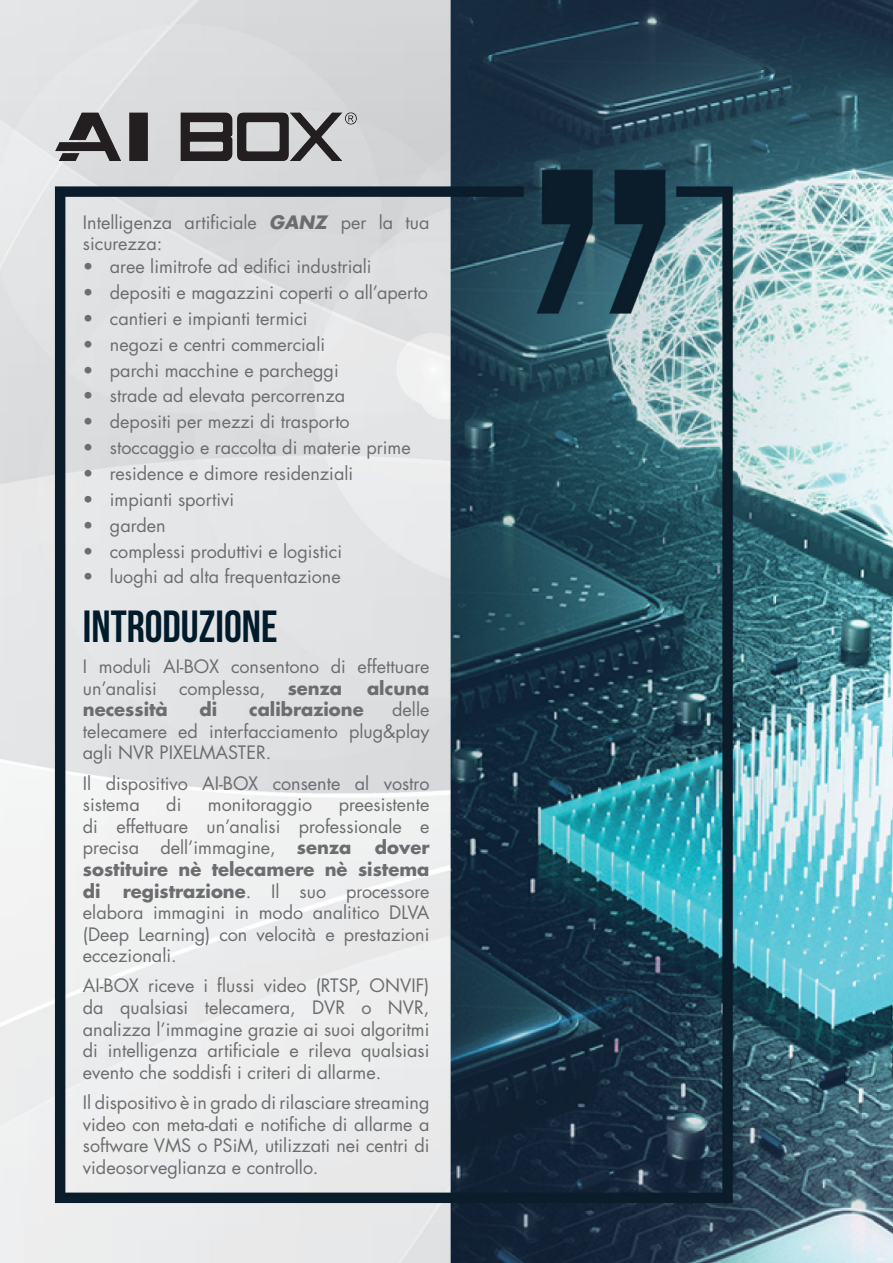
<style>
.page{position:relative;width:893px;height:1263px;background:#fff}
.page>*{position:absolute;margin:0;border:0;box-sizing:border-box;transform-origin:0 0}
.t1{font:45px "Bebas Neue";color:#001b2b}
.t2{font:18px/21.6px "Futura LT Pro";color:#6c6d70;text-align:justify}
.t3{font:700 18px "Futura LT Pro";color:#6c6d70}
.s1{font-weight:700;font-style:italic}
.s2{font-weight:700}
</style>
<div class="page">
<img style="left:0;top:0;width:893px;height:1263px">
<img style="left:55px;top:111px;width:304px;height:49px">
<p class="t2" style="left:83px;top:211px;width:348px">Intelligenza artificiale <span class="s1">GANZ</span> per la tua sicurezza:</p>
<p class="t2" style="left:83px;top:256px;width:290px">• aree limitrofe ad edifici industriali</p>
<p class="t2" style="left:83px;top:281px;width:347px">• depositi e magazzini coperti o all’aperto</p>
<p class="t2" style="left:83px;top:307px;width:226px">• cantieri e impianti termici</p>
<p class="t2" style="left:83px;top:333px;width:244px">• negozi e centri commerciali</p>
<p class="t2" style="left:83px;top:359px;width:257px">• parchi macchine e parcheggi</p>
<p class="t2" style="left:83px;top:385px;width:264px">• strade ad elevata percorrenza</p>
<p class="t2" style="left:83px;top:411px;width:268px">• depositi per mezzi di trasporto</p>
<p class="t2" style="left:83px;top:436px;width:329px">• stoccaggio e raccolta di materie prime</p>
<p class="t2" style="left:83px;top:462px;width:272px">• residence e dimore residenziali</p>
<p class="t2" style="left:83px;top:488px;width:153px">• impianti sportivi</p>
<p class="t2" style="left:83px;top:514px;width:84px">• garden</p>
<p class="t2" style="left:83px;top:540px;width:261px">• complessi produttivi e logistici</p>
<p class="t2" style="left:83px;top:566px;width:259px">• luoghi ad alta frequentazione</p>
<h1 class="t1" style="left:83px;top:601px;width:196px">INTRODUZIONE</h1>
<p class="t2" style="left:83px;top:655px;width:348px">I moduli AI-BOX consentono di effettuare un’analisi complessa, <span class="s2">senza</span></p>
<p class="t3" style="left:367px;top:674px;width:64px">alcuna</p>
<p class="t3" style="left:83px;top:696px;width:86px">necessità</p>
<p class="t3" style="left:200px;top:696px;width:19px">di</p>
<p class="t3" style="left:249px;top:696px;width:116px">calibrazione</p>
<p class="t2" style="left:83px;top:699px;width:348px;text-indent:309px">delle telecamere ed interfacciamento plug&amp;play agli NVR PIXELMASTER.</p>
<p class="t2" style="left:83px;top:772px;width:348px">Il dispositivo AI-BOX consente al vostro sistema</p>
<p class="t2" style="left:166px;top:793px;width:17px">di</p>
<p class="t2" style="left:208px;top:793px;width:106px">monitoraggio</p>
<p class="t2" style="left:83px;top:793px;width:348px;text-indent:256px">preesistente di effettuare un’analisi professionale e precisa dell’immagine, <span class="s2">senza</span></p>
<p class="t2" style="left:83px;top:837px;width:348px;text-indent:292px"><span class="s2">dover sostituire nè telecamere nè sistema di registrazione</span>. Il suo processore elabora immagini in modo analitico DLVA (Deep Learning) con velocità e prestazioni eccezionali.</p>
<p class="t2" style="left:83px;top:975px;width:348px">AI-BOX riceve i flussi video (RTSP, ONVIF) da qualsiasi telecamera, DVR o NVR, analizza l’immagine grazie ai suoi algoritmi di intelligenza artificiale e rileva qualsiasi evento che soddisfi i criteri di allarme.</p>
<p class="t2" style="left:83px;top:1091px;width:348px">Il dispositivo è in grado di rilasciare streaming video con meta-dati e notifiche di allarme a software VMS o PSiM, utilizzati nei centri di videosorveglianza e controllo.</p>
</div>
